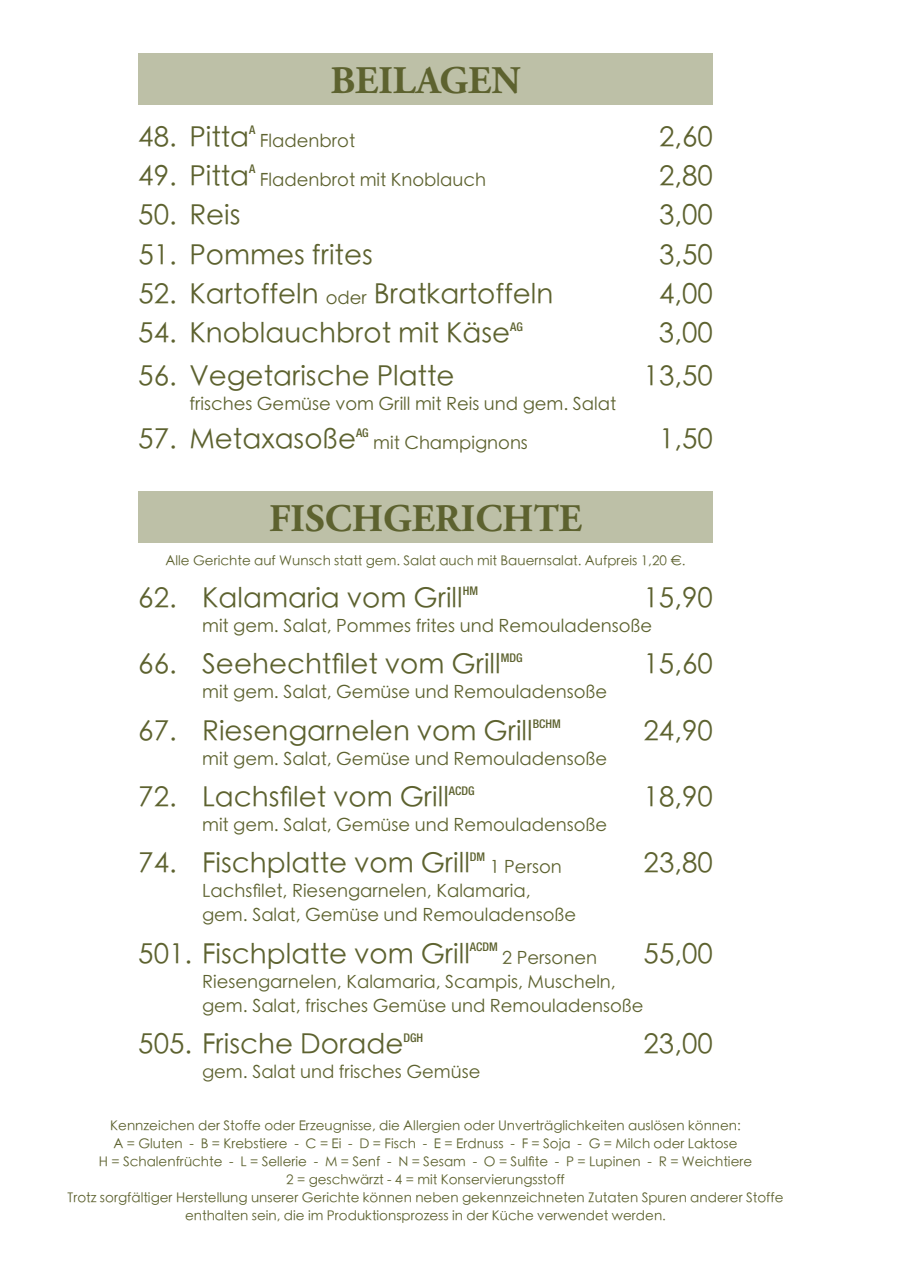
<style>
.page{position:relative;width:915px;height:1263px;background:#fff}
.page>*{position:absolute;margin:0;border:0;box-sizing:border-box;transform-origin:0 0}
.t1{font:700 39px "Adobe Garamond Pro";color:#5d622f}
.t2{font:300 27.75px "ST Heiti SC";color:#5d622f}
.t3{font:300 18px/24px "ST Heiti SC";color:#5d622f}
.t4{font:300 13.5px/18px "ST Heiti SC";color:#5d622f;text-align:center}
.t5{font:500 condensed 12px "Helvetica Neue";color:#5d622f}
.s1{font-size:18px}
</style>
<div class="page">
<div style="left:138px;top:491px;width:574px;height:51px;background:#bdc0a7"></div>
<div style="left:138px;top:53px;width:574px;height:51px;background:#bdc0a7"></div>
<h1 class="t1" style="left:330px;top:58px;width:191px">BEILAGEN</h1>
<h2 class="t2" style="left:138px;top:114px;width:112px">48. Pitta</h2>
<p class="t5" style="left:249px;top:123px;width:8px">A</p>
<h3 class="t3" style="left:260px;top:127px;width:97px">Fladenbrot</h3>
<h2 class="t2" style="left:658px;top:114px;width:55px">2,60</h2>
<h2 class="t2" style="left:138px;top:153px;width:112px">49. Pitta</h2>
<p class="t5" style="left:249px;top:162px;width:8px">A</p>
<h3 class="t3" style="left:260px;top:166px;width:227px">Fladenbrot mit Knoblauch</h3>
<h2 class="t2" style="left:658px;top:153px;width:55px">2,80</h2>
<h2 class="t2" style="left:138px;top:192px;width:104px">50. Reis</h2>
<h2 class="t2" style="left:658px;top:192px;width:55px">3,00</h2>
<h2 class="t2" style="left:138px;top:232px;width:236px">51. Pommes frites</h2>
<h2 class="t2" style="left:658px;top:232px;width:55px">3,50</h2>
<h2 class="t2" style="left:138px;top:271px;width:416px">52. Kartoffeln <span class="s1">oder</span> Bratkartoffeln</h2>
<h2 class="t2" style="left:658px;top:271px;width:55px">4,00</h2>
<h2 class="t2" style="left:138px;top:310px;width:373px">54. Knoblauchbrot mit Käse</h2>
<p class="t5" style="left:510px;top:320px;width:14px">AG</p>
<h2 class="t2" style="left:658px;top:310px;width:55px">3,00</h2>
<h2 class="t2" style="left:138px;top:353px;width:317px">56. Vegetarische Platte</h2>
<h2 class="t2" style="left:643px;top:353px;width:71px">13,50</h2>
<h3 class="t3" style="left:189px;top:390px;width:428px">frisches Gemüse vom Grill mit Reis und gem. Salat</h3>
<h2 class="t2" style="left:138px;top:416px;width:219px">57. Metaxasoße</h2>
<p class="t5" style="left:356px;top:425px;width:14px">AG</p>
<h3 class="t3" style="left:373px;top:430px;width:156px">mit Champignons</h3>
<h2 class="t2" style="left:658px;top:416px;width:55px">1,50</h2>
<h1 class="t1" style="left:269px;top:496px;width:314px">FISCHGERICHTE</h1>
<p class="t4" style="left:165px;top:550px;width:521px">Alle Gerichte auf Wunsch statt gem. Salat auch mit Bauernsalat. Aufpreis 1,20 €.</p>
<h2 class="t2" style="left:138px;top:575px;width:326px">62. Kalamaria vom Grill</h2>
<p class="t5" style="left:462px;top:584px;width:17px">HM</p>
<h2 class="t2" style="left:643px;top:575px;width:71px">15,90</h2>
<h3 class="t3" style="left:202px;top:612px;width:451px">mit gem. Salat, Pommes frites und Remouladensoße</h3>
<h2 class="t2" style="left:138px;top:641px;width:364px">66. Seehechtfilet vom Grill</h2>
<p class="t5" style="left:500px;top:650px;width:23px">MDG</p>
<h2 class="t2" style="left:643px;top:641px;width:71px">15,60</h2>
<h3 class="t3" style="left:202px;top:679px;width:406px">mit gem. Salat, Gemüse und Remouladensoße</h3>
<h2 class="t2" style="left:138px;top:708px;width:396px">67. Riesengarnelen vom Grill</h2>
<p class="t5" style="left:532px;top:717px;width:30px">BCHM</p>
<h2 class="t2" style="left:643px;top:708px;width:71px">24,90</h2>
<h3 class="t3" style="left:202px;top:745px;width:406px">mit gem. Salat, Gemüse und Remouladensoße</h3>
<h2 class="t2" style="left:138px;top:774px;width:312px">72. Lachsfilet vom Grill</h2>
<p class="t5" style="left:449px;top:783px;width:27px">ACDG</p>
<h2 class="t2" style="left:643px;top:774px;width:71px">18,90</h2>
<h3 class="t3" style="left:202px;top:812px;width:406px">mit gem. Salat, Gemüse und Remouladensoße</h3>
<h2 class="t2" style="left:138px;top:840px;width:333px">74. Fischplatte vom Grill</h2>
<p class="t5" style="left:470px;top:849px;width:17px">DM</p>
<h3 class="t3" style="left:489px;top:854px;width:73px">1 Person</h3>
<h2 class="t2" style="left:643px;top:840px;width:71px">23,80</h2>
<h3 class="t3" style="left:202px;top:878px;width:375px">Lachsfilet, Riesengarnelen, Kalamaria, gem. Salat, Gemüse und Remouladensoße</h3>
<h2 class="t2" style="left:138px;top:931px;width:333px">501. Fischplatte vom Grill</h2>
<p class="t5" style="left:470px;top:940px;width:29px">ACDM</p>
<h3 class="t3" style="left:502px;top:944px;width:96px">2 Personen</h3>
<h2 class="t2" style="left:643px;top:931px;width:71px">55,00</h2>
<h3 class="t3" style="left:202px;top:968px;width:443px">Riesengarnelen, Kalamaria, Scampis, Muscheln, gem. Salat, frisches Gemüse und Remouladensoße</h3>
<h2 class="t2" style="left:138px;top:1021px;width:266px">505. Frische Dorade</h2>
<p class="t5" style="left:403px;top:1030px;width:21px">DGH</p>
<h2 class="t2" style="left:643px;top:1021px;width:71px">23,00</h2>
<h3 class="t3" style="left:202px;top:1059px;width:280px">gem. Salat und frisches Gemüse</h3>
<p class="t4" style="left:68px;top:1116px;width:717px">Kennzeichen der Stoffe oder Erzeugnisse, die Allergien oder Unverträglichkeiten auslösen können:<br>A = Gluten - B = Krebstiere - C = Ei - D = Fisch - E = Erdnuss - F = Soja - G = Milch oder Laktose<br>H = Schalenfrüchte - L = Sellerie - M = Senf - N = Sesam - O = Sulfite - P = Lupinen - R = Weichtiere<br>2 = geschwärzt - 4 = mit Konservierungsstoff<br>Trotz sorgfältiger Herstellung unserer Gerichte können neben gekennzeichneten Zutaten Spuren anderer Stoffe enthalten sein, die im Produktionsprozess in der Küche verwendet werden.</p>
</div>
